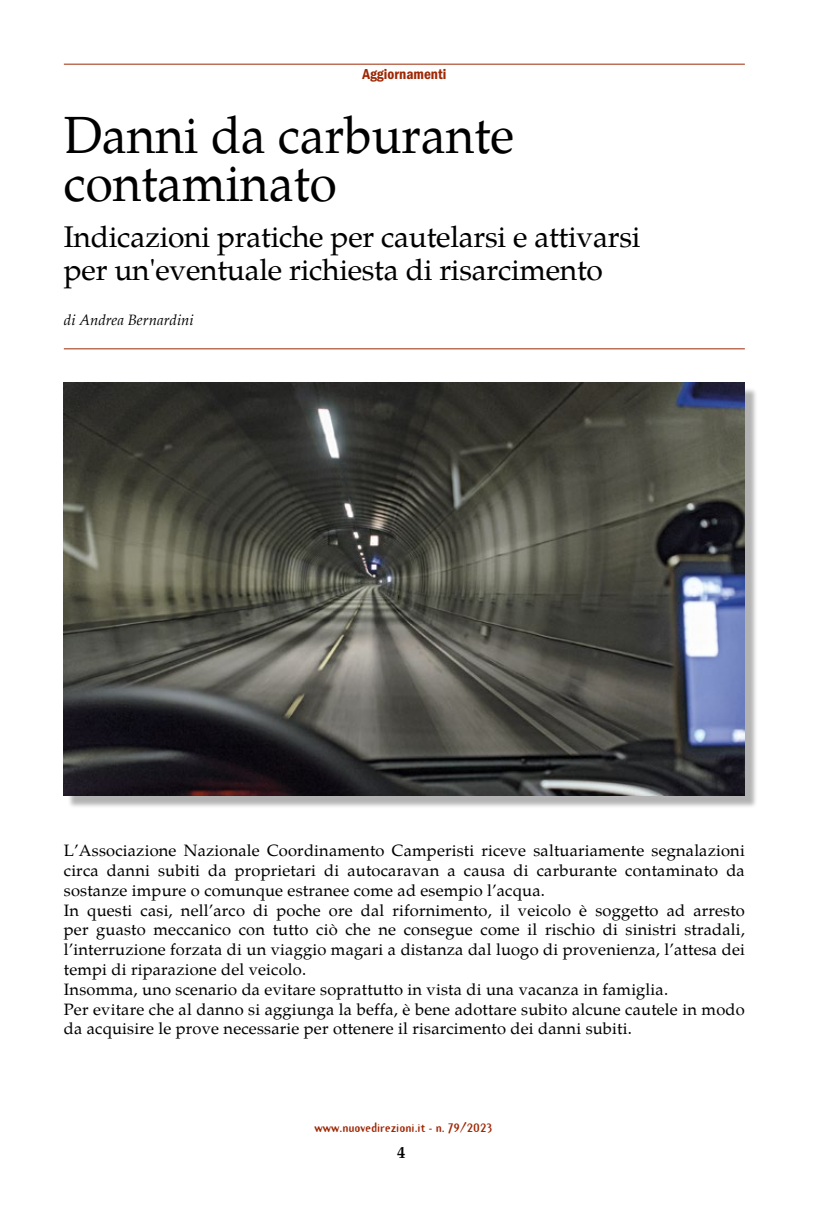
<style>
.page{position:relative;width:830px;height:1212px;background:#fff}
.page>*{position:absolute;margin:0;border:0;box-sizing:border-box;transform-origin:0 0}
.t1{font:52.5px/48px "Palatino";color:#000;scale:.94 1}
.t2{font:30px/33px "Palatino";letter-spacing:-.01em;color:#000}
.t3{font:16.5px/19.8px "Palatino";letter-spacing:.01em;color:#000}
.t4{font:700 16.5px "Palatino";color:#000}
.t5{font:italic 15px "Palatino";color:#000}
.t6{font:15px "ITC Franklin Gothic Std Dm Cd";color:#9e2705}
.t7{font:700 12px "Template Gothic OT";color:#9e2705}
</style>
<div class="page">
<hr style="left:64px;top:64px;width:680px;height:1px;background:#9e2705">
<hr style="left:64px;top:348px;width:680px;height:1px;background:#9e2705">
<div style="left:67px;top:387px;width:690px;height:422px;background:#000;opacity:.3"></div>
<img style="left:63px;top:383px;width:680px;height:412px">
<p class="t6" style="left:362px;top:65px;width:85px">Aggiornamenti</p>
<h1 class="t1" style="left:64px;top:107px;width:480px">Danni da carburante contaminato</h1>
<h2 class="t2" style="left:64px;top:218px;width:578px">Indicazioni pratiche per cautelarsi e attivarsi per un'eventuale richiesta di risarcimento</h2>
<p class="t5" style="left:64px;top:308px;width:131px">di Andrea Bernardini</p>
<p class="t3" style="left:64px;top:839px;width:682px">L’Associazione Nazionale Coordinamento Camperisti riceve saltuariamente segnalazioni circa danni subiti da proprietari di autocaravan a causa di carburante contaminato da sostanze impure o comunque estranee come ad esempio l’acqua.<br>In questi casi, nell’arco di poche ore dal rifornimento, il veicolo è soggetto ad arresto per guasto meccanico con tutto ciò che ne consegue come il rischio di sinistri stradali, l’interruzione forzata di un viaggio magari a distanza dal luogo di provenienza, l’attesa dei tempi di riparazione del veicolo.<br>Insomma, uno scenario da evitare soprattutto in vista di una vacanza in famiglia.<br>Per evitare che al danno si aggiunga la beffa, è bene adottare subito alcune cautele in modo da acquisire le prove necessarie per ottenere il risarcimento dei danni subiti.</p>
<p class="t7" style="left:314px;top:1121px;width:179px">www.nuovedirezioni.it - n. 79/2023</p>
<p class="t4" style="left:397px;top:1138px;width:10px">4</p>
</div>
